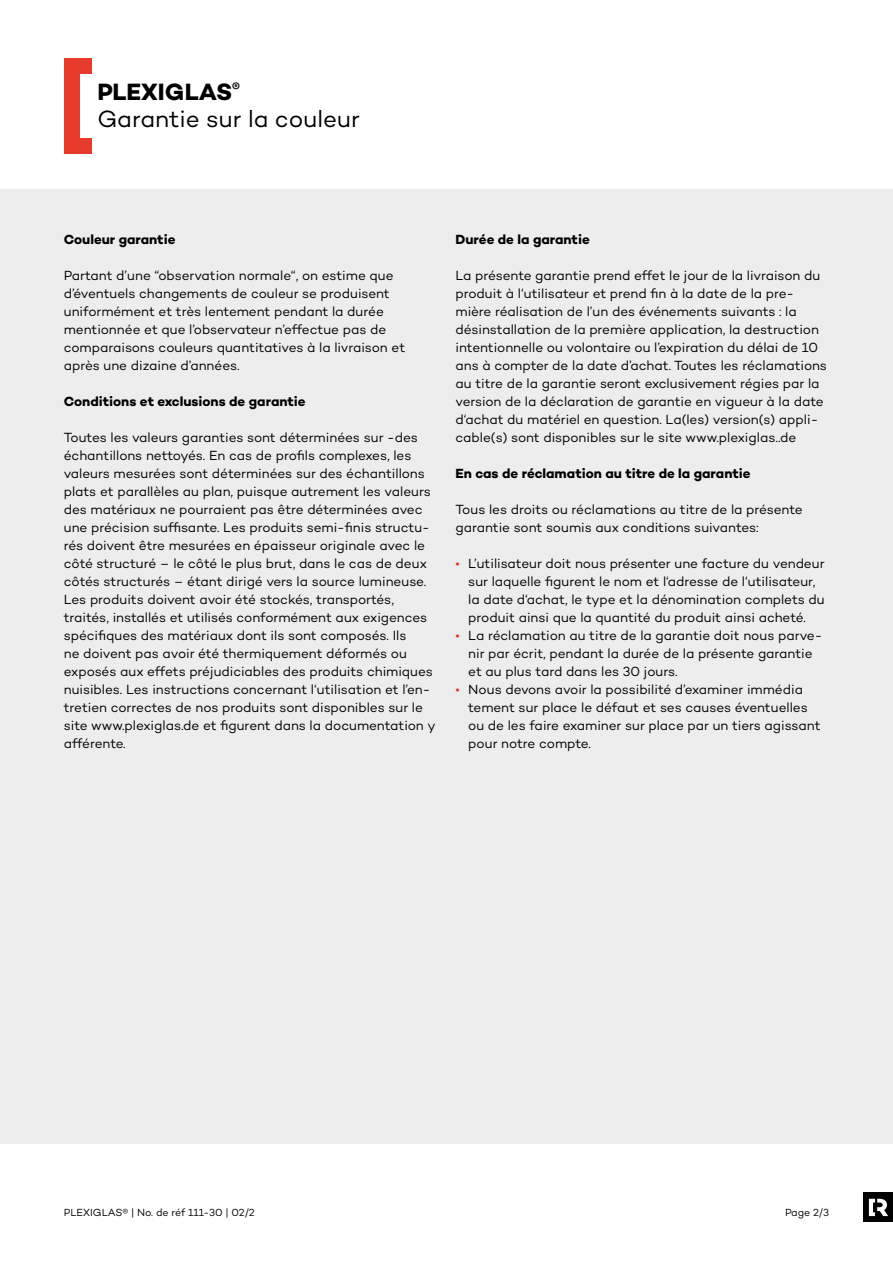
<style>
.page{position:relative;width:893px;height:1263px;background:#fff}
.page>*{position:absolute;margin:0;border:0;box-sizing:border-box;transform-origin:0 0}
.t1{font:24px/27px "Campton";color:#000}
.t2{font:13.5px/18px "Campton";letter-spacing:-.005em;color:#000}
.t3{font:700 13.5px "Campton";letter-spacing:-.005em;color:#000}
.t4{font:10.5px "Campton";color:#000}
.s1{font-weight:700}
.s2{color:#e73b2b}
</style>
<div class="page">
<div style="left:0;top:190px;width:893px;height:954px;background:#ededed"></div>
<div style="left:64px;top:58px;width:16px;height:96px;background:#e73b2b"></div>
<div style="left:80px;top:58px;width:12px;height:16px;background:#e73b2b"></div>
<div style="left:79px;top:138px;width:13px;height:16px;background:#e73b2b"></div>
<div style="left:863px;top:1192px;width:30px;height:30px;background:#000"></div>
<svg style="left:869px;top:1199px;width:19px;height:17px"></svg>
<h1 class="t1" style="left:97px;top:78px;width:264px"><span class="s1">PLEXIGLAS</span><sup>®<br></sup>Garantie sur la couleur</h1>
<p class="t3" style="left:64px;top:231px;width:113px">Couleur garantie</p>
<p class="t2" style="left:64px;top:266px;width:343px">Partant d’une “observation normale“, on estime que d’éventuels changements de couleur se produisent uniformément et très lentement pendant la durée mentionnée et que l’observateur n’effectue pas de comparaisons couleurs quantitatives à la livraison et après une dizaine d’années.</p>
<p class="t3" style="left:64px;top:393px;width:243px">Conditions et exclusions de garantie</p>
<p class="t2" style="left:64px;top:428px;width:373px">Toutes les valeurs garanties sont déterminées sur -des échantillons nettoyés. En cas de profils complexes, les valeurs mesurées sont déterminées sur des échantillons plats et parallèles au plan, puisque autrement les valeurs des matériaux ne pourraient pas être déterminées avec une précision suffisante. Les produits semi-finis structu&shy;rés doivent être mesurées en épaisseur originale avec le côté structuré – le côté le plus brut, dans le cas de deux côtés structurés – étant dirigé vers la source lumineuse.<br>Les produits doivent avoir été stockés, transportés, traités, installés et utilisés conformément aux exigences spécifiques des matériaux dont ils sont composés. Ils<br>ne doivent pas avoir été thermiquement déformés ou exposés aux effets préjudiciables des produits chimiques nuisibles. Les instructions concernant l‘utilisation et l’en&shy;tretien correctes de nos produits sont disponibles sur le site www.plexiglas.de et figurent dans la documentation y afférente.</p>
<p class="t3" style="left:455px;top:230px;width:136px">Durée de la garantie</p>
<p class="t2" style="left:455px;top:266px;width:373px">La présente garantie prend effet le jour de la livraison du produit à l‘utilisateur et prend fin à la date de la pre&shy;mière réalisation de l’un des événements suivants : la désinstallation de la première application, la destruction intentionnelle ou volontaire ou l’expiration du délai de 10 ans à compter de la date d’achat. Toutes les réclamations au titre de la garantie seront exclusivement régies par la version de la déclaration de garantie en vigueur à la date d‘achat du matériel en question. La(les) version(s) appli&shy;cable(s) sont disponibles sur le site www.plexiglas..de</p>
<p class="t3" style="left:455px;top:464px;width:297px">En cas de réclamation au titre de la garantie</p>
<p class="t2" style="left:455px;top:500px;width:349px">Tous les droits ou réclamations au titre de la présente garantie sont soumis aux conditions suivantes:</p>
<p class="t2" style="left:468px;top:554px;width:358px;text-indent:-13px"><span class="s2">•</span> L’utilisateur doit nous présenter une facture du vendeur sur laquelle figurent le nom et l‘adresse de l‘utilisateur, la date d‘achat, le type et la dénomination complets du produit ainsi que la quantité du produit ainsi acheté.</p>
<p class="t2" style="left:468px;top:626px;width:356px;text-indent:-13px"><span class="s2">•</span> La réclamation au titre de la garantie doit nous parve&shy;nir par écrit, pendant la durée de la présente garantie et au plus tard dans les 30 jours.</p>
<p class="t2" style="left:468px;top:680px;width:354px;text-indent:-13px"><span class="s2">•</span> Nous devons avoir la possibilité d’examiner immédia tement sur place le défaut et ses causes éventuelles ou de les faire examiner sur place par un tiers agissant pour notre compte.</p>
<p class="t4" style="left:64px;top:1206px;width:192px">PLEXIGLAS® | No. de réf 111-30 | 02/2</p>
<p class="t4" style="left:785px;top:1206px;width:46px">Page 2/3</p>
</div>
